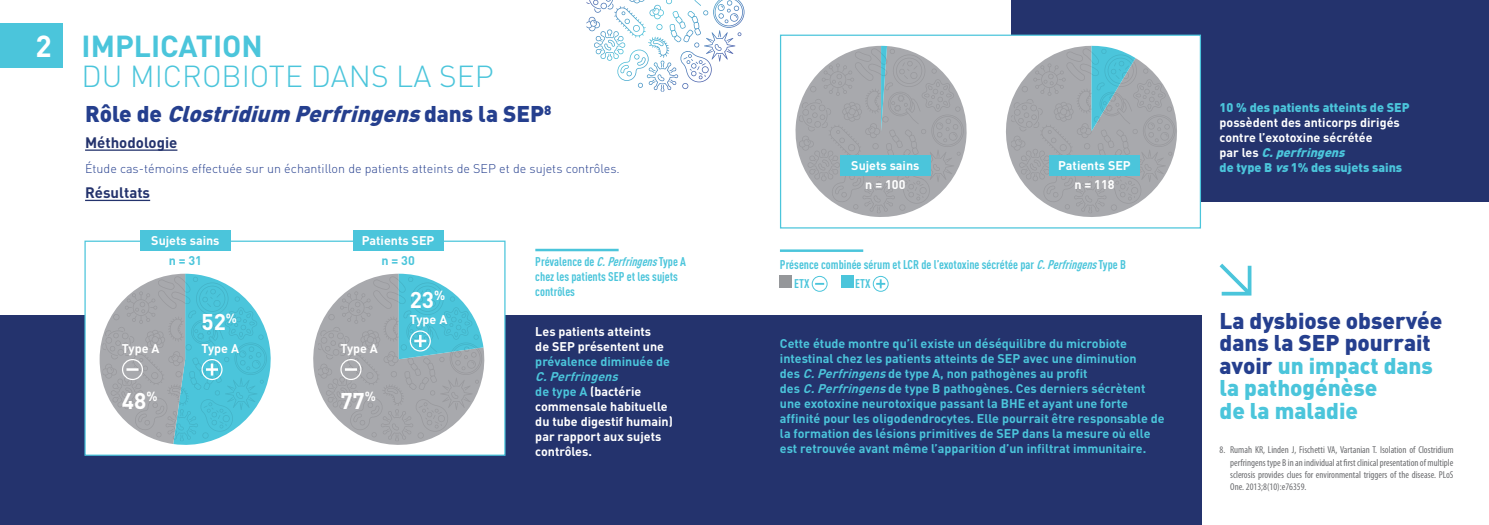
<style>
.page{position:relative;width:1489px;height:525px;background:#fff}
.page>*{position:absolute;margin:0;border:0;box-sizing:border-box;transform-origin:0 0}
.t1{font:300 30px/30px "DIN";color:#4bc5db}
.t2{font:900 22.5px/22.5px "DIN";color:#253f8e}
.t3{font:italic 900 22.5px "DIN";color:#253f8e}
.t4{font:700 22.5px "DIN";color:#fff}
.t5{font:700 15px "DIN";color:#24336d}
.t6{font:700 12.5px/15px "DIN";color:#4bc5db}
.t7{font:700 12.5px/15px "DIN";color:#fff}
.t8{font:700 12.5px/15px "DIN Cond";color:#4bc5db}
.t9{font:300 12.5px "DIN";color:#253f8e}
.t10{font:condensed 10px/12px "Myriad Pro";color:#6c6d70;text-align:justify}
.s1{font-weight:700;color:#fff}
.s2{font-weight:700}
.s3{font-style:normal}
.s4{font-style:italic}
.s5{color:#4bc5db}
.s6{font-style:italic;color:#4bc5db}
.s7{font-weight:900;color:#4bc5db}
.s8{font-weight:900;font-style:italic;color:#4bc5db}
</style>
<div class="page">
<div style="left:1011px;top:0;width:477px;height:201px;background:#24336d"></div>
<div style="left:0;top:23px;width:62px;height:44px;background:#4bc5db"></div>
<hr style="left:85px;top:149px;width:92px;height:2px;background:#24336d">
<hr style="left:85px;top:200px;width:65px;height:1px;background:#24336d">
<div style="left:0;top:315px;width:1200px;height:209px;background:#24336d"></div>
<hr style="left:535px;top:249px;width:83px;height:2px;background:#4bc5db">
<hr style="left:780px;top:249px;width:83px;height:3px;background:#4bc5db">
<div style="left:780px;top:276px;width:12px;height:12px;background:#95979a"></div>
<div style="left:811px;top:276px;width:16px;height:15px;border:1px solid #4bc5db;border-radius:50%"></div>
<div style="left:841px;top:276px;width:12px;height:12px;background:#4bc5db"></div>
<div style="left:872px;top:276px;width:16px;height:15px;border:1px solid #4bc5db;border-radius:50%"></div>
<svg style="left:876px;top:279px;width:9px;height:9px"></svg>
<div style="left:85px;top:241px;width:420px;height:214px;background:#fff"></div>
<svg style="left:313px;top:273px;width:172px;height:172px;fill:#a8a9ad"></svg>
<svg style="left:342px;top:276px;width:57px;height:39px;background:#b1b2b6"></svg>
<div style="left:84px;top:240px;width:421px;height:215px;border:1px solid #4bc5db"></div>
<div style="left:780px;top:35px;width:420px;height:193px;background:#fff"></div>
<svg style="left:795px;top:46px;width:172px;height:171px"></svg>
<svg style="left:1006px;top:46px;width:171px;height:171px;fill:#a8a9ad"></svg>
<svg style="left:1091px;top:46px;width:44px;height:85px;background:#8db2bc"></svg>
<svg style="left:823px;top:48px;width:102px;height:39px;background:#abb1b5"></svg>
<svg style="left:1035px;top:48px;width:101px;height:39px;background:#8fb9c3"></svg>
<div style="left:780px;top:35px;width:420px;height:193px;border:1px solid #4bc5db"></div>
<div style="left:140px;top:230px;width:90px;height:21px;background:#4bc5db"></div>
<div style="left:840px;top:155px;width:90px;height:21px;background:#4bc5db"></div>
<div style="left:353px;top:230px;width:90px;height:21px;background:#4bc5db"></div>
<div style="left:1049px;top:155px;width:90px;height:21px;background:#4bc5db"></div>
<svg style="left:1219px;top:263px;width:33px;height:33px"></svg>
<svg style="left:586px;top:0;width:158px;height:28px"></svg>
<div style="left:340px;top:359px;width:21px;height:21px;border:1px solid #fff;border-radius:50%"></div>
<svg style="left:345px;top:368px;width:12px;height:2px"></svg>
<svg style="left:100px;top:273px;width:171px;height:172px"></svg>
<svg style="left:399px;top:273px;width:84px;height:86px"></svg>
<p class="t1" style="left:81px;top:31px;width:413px;text-indent:-46px"><span class="s1">2</span> <span class="s2">IMPLICATION<br></span>DU MICROBIOTE DANS LA SEP</p>
<p class="t3" style="left:85px;top:99px;width:468px"><span class="s3">R ô l e d e</span> Clostridium Perfringens<span class="s3">d a n s l a S E P</span> <sup>8</sup></p>
<p class="t5" style="left:85px;top:133px;width:94px">Méthodologie</p>
<p class="t9" style="left:85px;top:160px;width:536px">Étude cas-témoins effectuée sur un échantillon de patients atteints de SEP et de sujets contrôles.</p>
<p class="t5" style="left:85px;top:183px;width:67px">Résultats</p>
<p class="t7" style="left:151px;top:232px;width:70px">Sujets sains</p>
<p class="t7" style="left:362px;top:232px;width:74px">Patients SEP</p>
<p class="t6" style="left:169px;top:252px;width:35px">n = 31</p>
<p class="t6" style="left:381px;top:252px;width:35px">n = 30</p>
<p class="t4" style="left:410px;top:284px;width:37px">23<sup>%</sup></p>
<p class="t8" style="left:535px;top:254px;width:152px">Prévalence de <span class="s4">C.Perfringens</span>Type A chez les patients SEP et les sujets contrôles</p>
<p class="t7" style="left:851px;top:158px;width:70px">Sujets sains</p>
<p class="t7" style="left:865px;top:176px;width:42px">n = 100</p>
<p class="t7" style="left:1058px;top:158px;width:74px">Patients SEP</p>
<p class="t7" style="left:1074px;top:176px;width:42px">n = 118</p>
<p class="t8" style="left:780px;top:257px;width:347px">Présence combinée sérum et LCR de l’exotoxine sécrétée par <span class="s4">C.Perfringens</span>Type B</p>
<p class="t8" style="left:794px;top:275px;width:17px">ETX</p>
<p class="t8" style="left:855px;top:275px;width:17px">ETX</p>
<p class="t4" style="left:201px;top:307px;width:37px">52<sup>%</sup></p>
<p class="t7" style="left:122px;top:340px;width:39px">Type A</p>
<p class="t7" style="left:201px;top:340px;width:39px">Type A</p>
<p class="t7" style="left:340px;top:340px;width:39px">Type A</p>
<p class="t4" style="left:122px;top:385px;width:37px">48<sup>%</sup></p>
<p class="t4" style="left:340px;top:385px;width:37px">77<sup>%</sup></p>
<p class="t7" style="left:410px;top:312px;width:39px">Type A</p>
<p class="t7" style="left:535px;top:323px;width:139px">Les patients atteints<br>de SEP présentent une <span class="s5">prévalence diminuée de<br></span><span class="s6">C.Perfringens<br></span><span class="s5">de type A</span> (bactérie commensale habituelle du tube digestif humain) par rapport aux sujets contrôles.</p>
<p class="t6" style="left:780px;top:335px;width:386px">Cette étude montre qu’il existe un déséquilibre du microbiote intestinal chez les patients atteints de SEP avec une diminution<br>des <span class="s4">C.Perfringens</span>de type A, non pathogènes au profit<br>des <span class="s4">C.Perfringens</span>de type B pathogènes. Ces derniers sécrètent une exotoxine neurotoxique passant la BHE et ayant une forte affinité pour les oligodendrocytes. Elle pourrait être responsable de la formation des lésions primitives de SEP dans la mesure où elle est retrouvée avant même l’apparition d’un infiltrat immunitaire.</p>
<p class="t7" style="left:1219px;top:99px;width:192px"><span class="s7">10 % des patients atteints de SEP </span>possèdent des anticorps dirigés contre l’exotoxine sécrétée<br>p a r l e s <span class="s8">C.perfringens<br></span><span class="s7">de type B</span> <span class="s8">vs</span><span class="s7">1% des sujets sains</span></p>
<p class="t2" style="left:1219px;top:308px;width:224px">La dysbiose observée dans la SEP pourrait avoir <span class="s5">un impact dans la pathogénèse<br>de la maladie</span></p>
<p class="t10" style="left:1230px;top:444px;width:225px;text-indent:-11px">8. Rumah KR, Linden J, Fischetti VA, Vartanian T. Isolation of Clostridium perfringens type B in an individual at first clinical presentation of multiple sclerosis provides clues for environmental triggers of the disease. PLoS One. 2013;8(10):e76359.</p>
</div>
